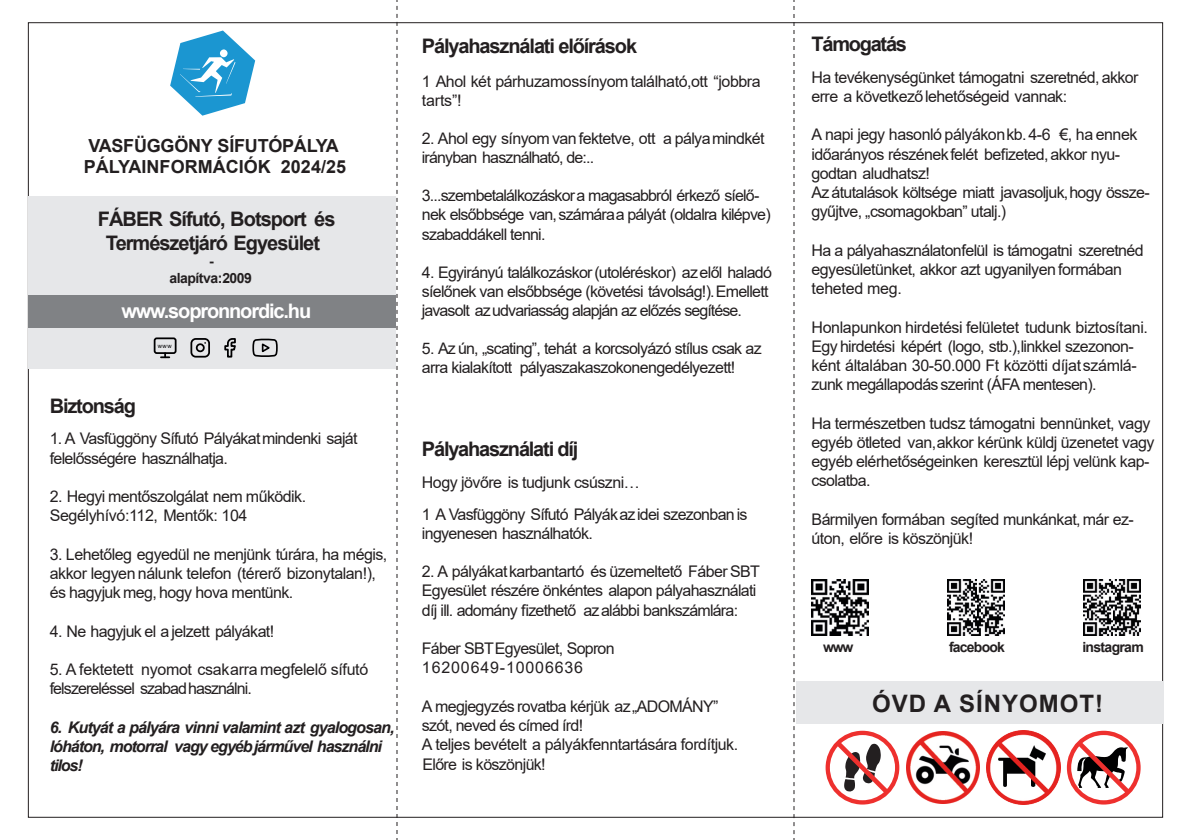
<style>
.page{position:relative;width:1191px;height:840px;background:#fff}
.page>*{position:absolute;margin:0;border:0;box-sizing:border-box;transform-origin:0 0}
.t1{font:700 24px "Arial";letter-spacing:.04em;color:#231f20}
.t2{font:700 20px/24px "Arial";letter-spacing:-.055em;color:#231f20;text-align:center}
.t3{font:700 20px "Arial";letter-spacing:-.055em;color:#fff}
.t4{font:700 18px/21.6px "Arial";letter-spacing:-.015em;color:#231f20}
.t5{font:16px/19.2px "Arial";letter-spacing:-.04em;color:#231f20}
.t6{font:italic 700 16px/19.2px "Arial";letter-spacing:-.06em;color:#231f20}
.t7{font:16px/19.2px "Arial";letter-spacing:-.02em;color:#231f20}
.t8{font:700 14px/16.8px "Arial";letter-spacing:-.05em;color:#231f20;text-align:center}
.t9{font:6px "Arial";color:#000001}
</style>
<div class="page">
<svg style="left:397px;top:0;width:1px;height:839px"></svg>
<svg style="left:793px;top:0;width:1px;height:839px"></svg>
<svg style="left:170px;top:30px;width:85px;height:86px"></svg>
<div style="left:28px;top:196px;width:367px;height:172px;background:#e6e7e9"></div>
<div style="left:190px;top:338px;width:20px;height:19px;border:2px solid #000001;border-radius:4px"></div>
<svg style="left:195px;top:342px;width:11px;height:11px"></svg>
<svg style="left:224px;top:338px;width:12px;height:20px"></svg>
<svg style="left:252px;top:338px;width:26px;height:19px"></svg>
<div style="left:154px;top:337px;width:22px;height:17px;border:2px solid #000001;border-radius:2px"></div>
<svg style="left:161px;top:353px;width:8px;height:5px"></svg>
<div style="left:28px;top:295px;width:367px;height:33px;background:#808285"></div>
<img style="left:906px;top:731px;width:73px;height:72px">
<svg style="left:825px;top:730px;width:74px;height:74px"></svg>
<svg style="left:1066px;top:730px;width:74px;height:74px"></svg>
<img style="left:986px;top:730px;width:74px;height:74px">
<div style="left:796px;top:680px;width:367px;height:43px;background:#e6e7e9"></div>
<img style="left:811px;top:579px;width:57px;height:56px">
<img style="left:947px;top:579px;width:57px;height:56px">
<img style="left:1084px;top:579px;width:56px;height:56px">
<p class="t4" style="left:84px;top:136px;width:264px">VASFÜGGÖNY SÍFUTÓPÁLYA<br>PÁLYAINFORMÁCIÓK 2024/25</p>
<p class="t2" style="left:98px;top:208px;width:239px">FÁBER Sífutó, Botsport és<br>Természetjáró Egyesület</p>
<p class="t8" style="left:169px;top:254px;width:84px">-<br>alapítva: 2009</p>
<p class="t3" style="left:121px;top:303px;width:191px">www.sopronnordic.hu</p>
<p class="t9" style="left:158px;top:343px;width:16px">www</p>
<p class="t2" style="left:50px;top:396px;width:88px">Biztonság</p>
<p class="t5" style="left:50px;top:430px;width:309px">1. A Vasfüggöny Sífutó Pályákat mindenki saját felelősségére használhatja.</p>
<p class="t5" style="left:50px;top:488px;width:258px">2. Hegyi mentőszolgálat nem működik.<br>Segélyhívó: 112, Mentők: 104</p>
<p class="t5" style="left:50px;top:545px;width:339px">3. Lehetőleg egyedül ne menjünk túrára, ha mégis, akkor legyen nálunk telefon (térerő bizonytalan!), és hagyjuk meg, hogy hova mentünk.</p>
<p class="t5" style="left:50px;top:622px;width:226px">4. Ne hagyjuk el a jelzett pályákat!</p>
<p class="t7" style="left:50px;top:661px;width:320px">5. A fektetett nyomot csak arra megfelelő sífutó felszereléssel szabad használni.</p>
<p class="t6" style="left:50px;top:718px;width:346px">6. Kutyát a pályára vinni valamint azt gyalogosan, lóháton, motorral vagy egyéb járművel használni tilos!</p>
<p class="t2" style="left:811px;top:34px;width:97px">Támogatás</p>
<p class="t2" style="left:422px;top:35px;width:217px">Pályahasználati előírások</p>
<p class="t5" style="left:422px;top:73px;width:340px">1 Ahol két párhuzamos sínyom található,ott “jobbra tarts”!</p>
<p class="t5" style="left:422px;top:130px;width:344px">2. Ahol egy sínyom van fektetve, ott a pálya mindkét irányban használható, de:..</p>
<p class="t5" style="left:422px;top:187px;width:350px">3...szembetalálkozáskor a magasabbról érkező síelő&shy;nek elsőbbsége van, számára a pályát (oldalra kilépve) szabaddá kell tenni.</p>
<p class="t5" style="left:422px;top:264px;width:352px">4. Egyirányú találkozáskor (utoléréskor) az elől haladó síelőnek van elsőbbsége (követési távolság!). Emellett javasolt az udvariasság alapján az előzés segítése.</p>
<p class="t5" style="left:422px;top:340px;width:341px">5. Az ún, „scating”, tehát a korcsolyázó stílus csak az arra kialakított pályaszakaszokon engedélyezett!</p>
<p class="t5" style="left:811px;top:69px;width:328px">Ha tevékenységünket támogatni szeretnéd, akkor erre a következő lehetőségeid vannak:</p>
<p class="t5" style="left:811px;top:127px;width:340px">A napi jegy hasonló pályákon kb. 4-6 €, ha ennek időarányos részének felét befizeted, akkor nyu&shy;godtan aludhatsz!<br>Az átutalások költsége miatt javasoljuk, hogy össze&shy;gyűjtve, „csomagokban” utalj.)</p>
<p class="t5" style="left:811px;top:242px;width:333px">Ha a pályahasználaton felül is támogatni szeretnéd egyesületünket, akkor azt ugyanilyen formában teheted meg.</p>
<p class="t5" style="left:811px;top:319px;width:338px">Honlapunkon hirdetési felületet tudunk biztosítani.<br>Egy hirdetési képért (logo, stb.), linkkel szezonon&shy;ként általában 30-50.000 Ft közötti díjat számlá&shy;zunk megállapodás szerint (ÁFA mentesen).</p>
<p class="t5" style="left:811px;top:415px;width:344px">Ha természetben tudsz támogatni bennünket, vagy egyéb ötleted van, akkor kérünk küldj üzenetet vagy egyéb elérhetőségeinken keresztül lépj velünk kap&shy;csolatba.</p>
<p class="t5" style="left:811px;top:511px;width:324px">Bármilyen formában segíted munkánkat, már ez&shy;úton, előre is köszönjük!</p>
<p class="t2" style="left:422px;top:438px;width:158px">Pályahasználati díj</p>
<p class="t5" style="left:422px;top:467px;width:327px;line-height:32px">Hogy jövőre is tudjunk csúszni…<br>1 A Vasfüggöny Sífutó Pályák az idei szezonban is</p>
<p class="t5" style="left:422px;top:524px;width:172px">ingyenesen használhatók.</p>
<p class="t5" style="left:422px;top:563px;width:340px">2. A pályákat karbantartó és üzemeltető Fáber SBT<br>Egyesület részére önkéntes alapon pályahasználati díj ill. adomány fizethető az alábbi bankszámlára:</p>
<p class="t5" style="left:422px;top:640px;width:194px">Fáber SBT Egyesület, Sopron<br>16200649-10006636</p>
<p class="t5" style="left:422px;top:697px;width:318px">A megjegyzés rovatba kérjük az „ADOMÁNY” szót, neved és címed írd!<br>A teljes bevételt a pályák fenntartására fordítjuk.</p>
<h1 class="t1" style="left:872px;top:694px;width:232px">ÓVD A SÍNYOMOT!</h1>
<p class="t8" style="left:823px;top:639px;width:32px">www</p>
<p class="t8" style="left:949px;top:639px;width:58px">facebook</p>
<p class="t8" style="left:1082px;top:639px;width:63px">instagram</p>
<p class="t5" style="left:422px;top:755px;width:125px">Előre is köszönjük!</p>
</div>
